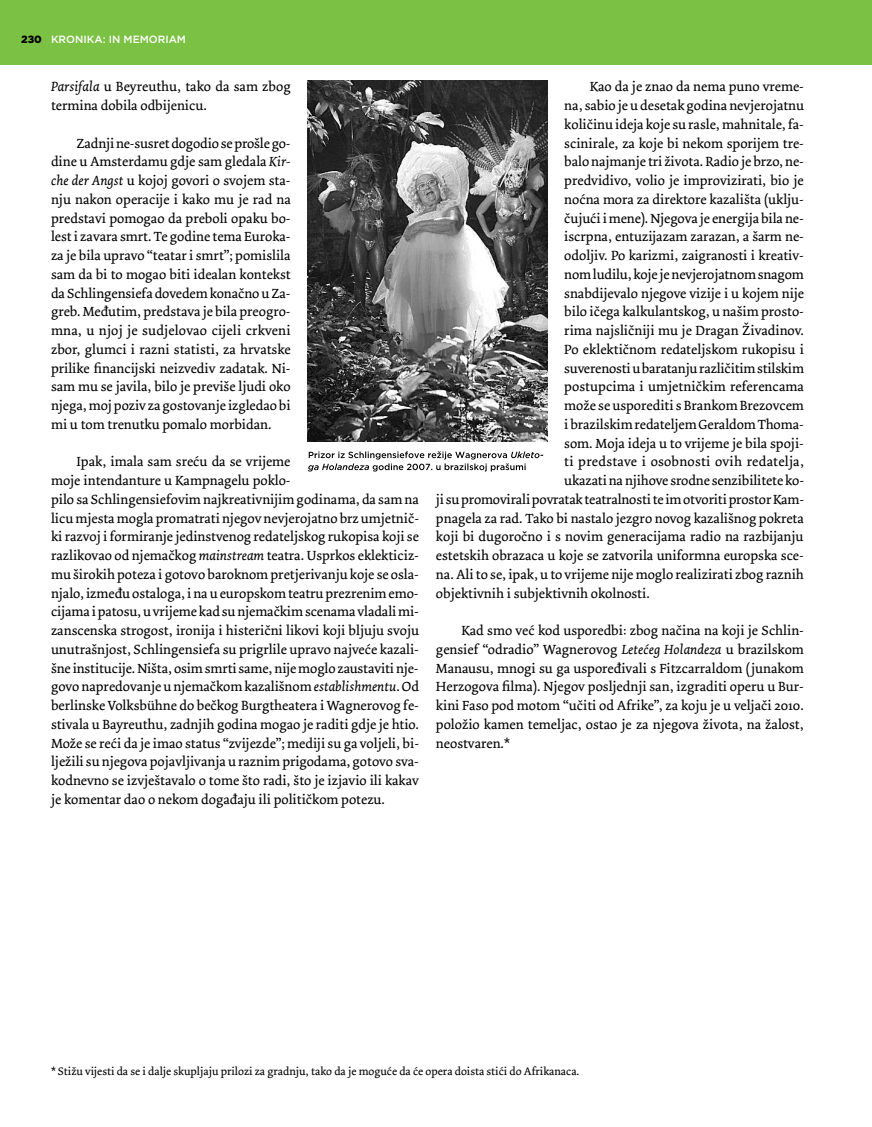
<style>
.page{position:relative;width:872px;height:1127px;background:#fff}
.page>*{position:absolute;margin:0;border:0;box-sizing:border-box;transform-origin:0 0}
.t1{font:13.95px/18.8px "Dolly";color:#000}
.t2{font:13.95px "Dolly";letter-spacing:.02em;color:#000}
.t3{font:11.4px "Dolly";color:#000}
.t4{font:500 10.5px "Gotham";color:#fff}
.s1{color:#000}
.s2{font-style:italic}
</style>
<div class="page">
<div style="left:0;top:0;width:872px;height:64px;background:#7bc143"></div>
<img style="left:308px;top:81px;width:239px;height:360px">
<svg style="left:308px;top:451px;width:235px;height:20px"></svg>
<p class="t4" style="left:21px;top:33px;width:164px"><span class="s1">230</span> KRONIKA: I N M EMORIAM</p>
<p class="t1" style="left:51px;top:78px;width:241px"><span class="s2">Parsifala</span> u Beyreuthu, tako da sam zbog termina dobila odbijenicu.</p>
<p class="t1" style="left:51px;top:134px;width:241px;text-align:justify;text-indent:26px">Zadnji ne-susret dogodio se prošle go&shy;dine u Amsterdamu gdje sam gledala <span class="s2">Kir&shy;che der Angst</span> u kojoj govori o svojem sta&shy;nju nakon operacije i kako mu je rad na predstavi pomogao da preboli opaku bo&shy;lest i zavara smrt. Te godine tema Euroka&shy;za je bila upravo “teatar i smrt”; pomislila sam da bi to mogao biti idealan kontekst da Schlingensiefa dovedem konačno u Za&shy;greb. Međutim, predstava je bila preogro&shy;mna, u njoj je sudjelovao cijeli crkveni zbor, glumci i razni statisti, za hrvatske prilike financijski neizvediv zadatak. Ni&shy;sam mu se javila, bilo je previše ljudi oko njega, moj poziv za gostovanje izgledao bi mi u tom trenutku pomalo morbidan.</p>
<p class="t1" style="left:51px;top:453px;width:369px;text-indent:26px">Ipak, imala sam sreću da se vrijeme<br>moje intendanture u Kampnagelu poklo-<br>pilo sa Schlingensiefovim najkreativnijim godinama, da sam na licu mjesta mogla promatrati njegov nevjerojatno brz umjetnič&shy;ki razvoj i formiranje jedinstvenog redateljskog rukopisa koji se razlikovao od njemačkog <span class="s2">mainstream</span> teatra. Usprkos eklekticiz&shy;mu širokih poteza i gotovo baroknom pretjerivanju koje se osla&shy;njalo, između ostaloga, i na u europskom teatru prezrenim emo&shy;cijama i patosu, u vrijeme kad su njemačkim scenama vladali mi&shy;zanscenska strogost, ironija i histerični likovi koji bljuju svoju unutrašnjost, Schlingensiefa su prigrlile upravo najveće kazali&shy;šne institucije. Ništa, osim smrti same, nije moglo zaustaviti nje&shy;govo napredovanje u njemačkom kazališnom <span class="s2">establishmentu</span>. Od berlinske Volksbühne do bečkog Burgtheatera i Wagnerovog fe&shy;stivala u Bayreuthu, zadnjih godina mogao je raditi gdje je htio.<br>Može se reći da je imao status “zvijezde”; mediji su ga voljeli, bi&shy;lježili su njegova pojavljivanja u raznim prigodama, gotovo sva&shy;kodnevno se izvještavalo o tome što radi, što je izjavio ili kakav je komentar dao o nekom događaju ili političkom potezu.</p>
<p class="t1" style="left:590px;top:78px;width:216px">Kao da je znao da nema puno vreme-</p>
<p class="t1" style="left:564px;top:96px;width:241px">na, sabio je u desetak godina nevjerojatnu</p>
<p class="t1" style="left:564px;top:115px;width:241px">količinu ideja koje su rasle, mahnitale, fa-</p>
<p class="t1" style="left:564px;top:134px;width:241px">scinirale, za koje bi nekom sporijem tre-</p>
<p class="t1" style="left:564px;top:153px;width:241px">balo najmanje tri života. Radio je brzo, ne-</p>
<p class="t1" style="left:564px;top:171px;width:241px">predvidivo, volio je improvizirati, bio je</p>
<p class="t1" style="left:564px;top:190px;width:241px">noćna mora za direktore kazališta (uklju-</p>
<p class="t1" style="left:564px;top:209px;width:241px">čujući i mene). Njegova je energija bila ne-</p>
<p class="t1" style="left:564px;top:228px;width:241px">iscrpna, entuzijazam zarazan, a šarm ne-</p>
<p class="t1" style="left:564px;top:246px;width:241px">odoljiv. Po karizmi, zaigranosti i kreativ-</p>
<p class="t1" style="left:564px;top:265px;width:241px">nom ludilu, koje je nevjerojatnom snagom</p>
<p class="t1" style="left:564px;top:284px;width:241px">snabdijevalo njegove vizije i u kojem nije</p>
<p class="t1" style="left:564px;top:303px;width:241px">bilo ičega kalkulantskog, u našim prosto-</p>
<p class="t1" style="left:564px;top:321px;width:241px">rima najsličniji mu je Dragan Živadinov.</p>
<p class="t1" style="left:564px;top:340px;width:241px">Po eklektičnom redateljskom rukopisu i</p>
<p class="t1" style="left:564px;top:359px;width:241px">suverenosti u baratanju različitim stilskim</p>
<p class="t1" style="left:564px;top:378px;width:241px">postupcima i umjetničkim referencama</p>
<p class="t1" style="left:564px;top:396px;width:241px">može se usporediti s Brankom Brezovcem</p>
<p class="t1" style="left:564px;top:415px;width:241px">i brazilskim redateljem Geraldom Thoma-</p>
<p class="t1" style="left:564px;top:434px;width:241px">som. Moja ideja u to vrijeme je bila spoji-</p>
<p class="t2" style="left:564px;top:453px;width:241px">ti predstave i osobnosti ovih redatelja,</p>
<p class="t1" style="left:564px;top:471px;width:241px">ukazati na njihove srodne senzibilitete ko-</p>
<p class="t1" style="left:436px;top:490px;width:370px">ji su promovirali povratak teatralnosti te im otvoriti prostor Kam-</p>
<p class="t1" style="left:436px;top:509px;width:369px">pnagela za rad. Tako bi nastalo jezgro novog kazališnog pokreta</p>
<p class="t1" style="left:436px;top:528px;width:369px">koji bi dugoročno i s novim generacijama radio na razbijanju</p>
<p class="t1" style="left:436px;top:546px;width:369px">estetskih obrazaca u koje se zatvorila uniformna europska sce-</p>
<p class="t1" style="left:436px;top:565px;width:369px">na. Ali to se, ipak, u to vrijeme nije moglo realizirati zbog raznih</p>
<p class="t1" style="left:436px;top:584px;width:215px">objektivnih i subjektivnih okolnosti.</p>
<p class="t1" style="left:436px;top:621px;width:369px;text-align:justify;text-indent:26px">Kad smo već kod usporedbi: zbog načina na koji je Schlin&shy;gensief “odradio” Wagnerovog <span class="s2">Letećeg Holandeza</span> u brazilskom Manausu, mnogi su ga uspoređivali s Fitzcarraldom (junakom Herzogova filma). Njegov posljednji san, izgraditi operu u Bur&shy;kini Faso pod motom “učiti od Afrike”, za koju je u veljači 2010. položio kamen temeljac, ostao je za njegova života, na žalost, neostvaren.*</p>
<p class="t3" style="left:51px;top:1064px;width:530px">* Stižu vijesti da se i dalje skupljaju prilozi za gradnju, tako da je moguće da će opera doista stići do Afrikanaca.</p>
</div>
